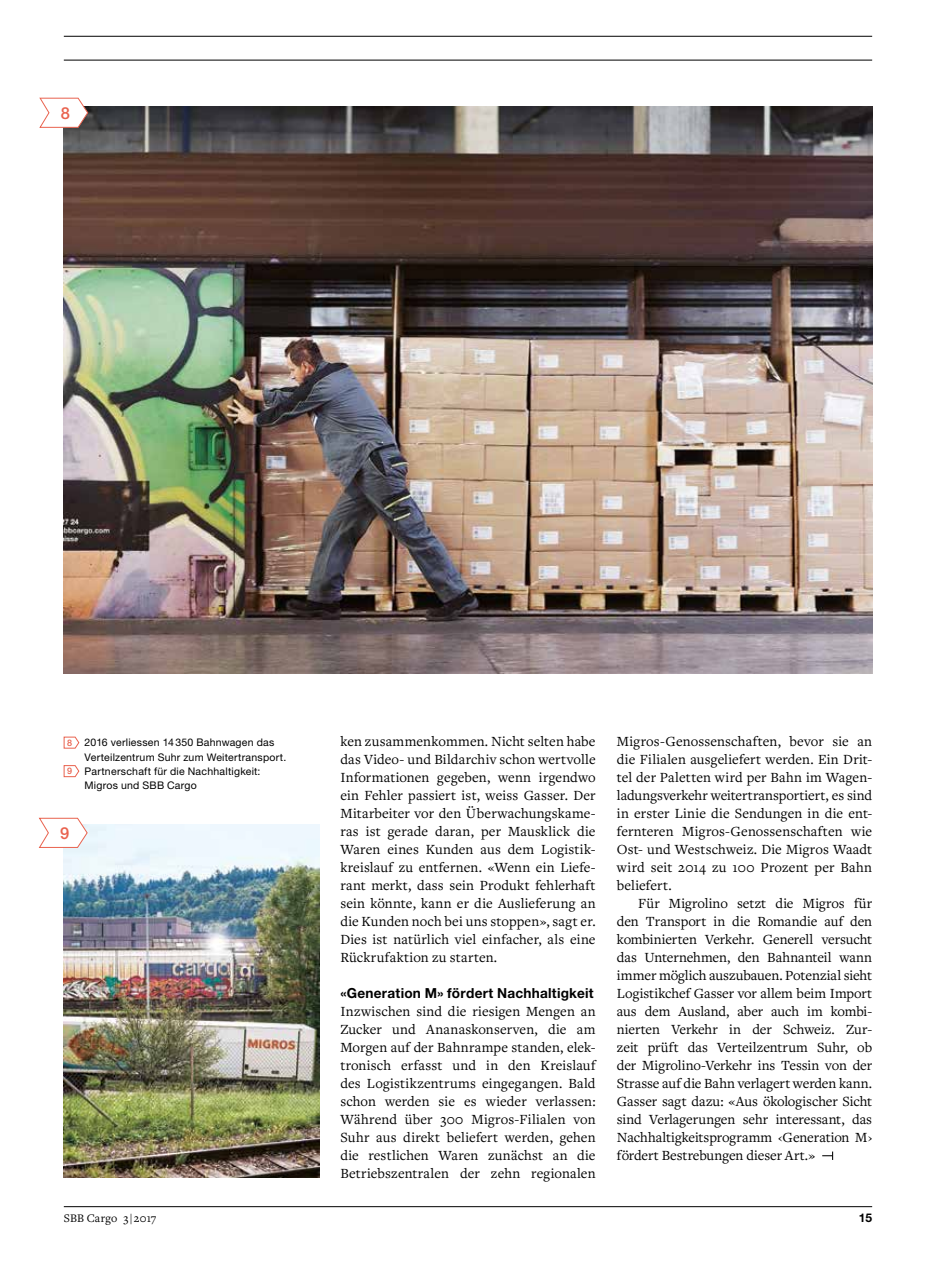
<style>
.page{position:relative;width:936px;height:1263px;background:#fff}
.page>*{position:absolute;margin:0;border:0;box-sizing:border-box;transform-origin:0 0}
.t1{font:500 16.5px "Helvetica Neue LT Std";color:#e9624e}
.t2{font:14.55px/18px "Freight Text Pro";letter-spacing:.01em;color:#000;text-align:justify}
.t3{font:700 13.8px "Helvetica Neue LT Std";letter-spacing:.02em;color:#000}
.t4{font:12px "Freight Text Pro";letter-spacing:.02em;color:#000}
.t5{font:700 12px "Helvetica Neue LT Std";color:#000}
.t6{font:10.5px "Helvetica Neue LT Std";letter-spacing:.025em;color:#000}
.s1{font-weight:500;font-size:9px;color:#e9624e}
</style>
<div class="page">
<img style="left:64px;top:107px;width:808px;height:567px">
<img style="left:64px;top:824px;width:255px;height:354px">
<hr style="left:64px;top:1206px;width:808px;height:1px;background:#000">
<hr style="left:64px;top:36px;width:808px;height:1px;background:#000">
<hr style="left:64px;top:60px;width:808px;height:1px;background:#000">
<svg style="left:822px;top:1151px;width:11px;height:9px"></svg>
<svg style="left:39px;top:97px;width:50px;height:31px"></svg>
<svg style="left:38px;top:817px;width:50px;height:31px"></svg>
<svg style="left:63px;top:736px;width:17px;height:13px"></svg>
<svg style="left:63px;top:765px;width:17px;height:12px"></svg>
<p class="t1" style="left:61px;top:103px;width:11px">8</p>
<p class="t6" style="left:67px;top:736px;width:208px"><span class="s1">8</span> 2016 verliessen 14350 Bahnwagen das</p>
<p class="t6" style="left:85px;top:750px;width:203px">Verteilzentrum Suhr zum Weitertransport.</p>
<p class="t6" style="left:67px;top:765px;width:195px"><span class="s1">9</span> Partnerschaft für die Nachhaltigkeit:</p>
<p class="t6" style="left:85px;top:779px;width:114px">Migros und SBB Cargo</p>
<p class="t1" style="left:60px;top:823px;width:11px">9</p>
<p class="t2" style="left:340px;top:732px;width:257px">ken zusammenkommen. Nicht selten habe das Video- und Bildarchiv schon wertvolle Informationen gegeben, wenn irgendwo ein Fehler passiert ist, weiss Gasser. Der Mitarbeiter vor den Überwachungskame&shy;ras ist gerade daran, per Mausklick die Waren eines Kunden aus dem Logistik&shy;kreislauf zu entfernen. «Wenn ein Liefe&shy;rant merkt, dass sein Produkt fehlerhaft sein könnte, kann er die Auslieferung an die Kunden noch bei uns stoppen», sagt er.<br>Dies ist natürlich viel einfacher, als eine Rückrufaktion zu starten.</p>
<p class="t3" style="left:340px;top:984px;width:255px">«Generation M» fördert Nachhaltigkeit</p>
<p class="t2" style="left:340px;top:1002px;width:257px">Inzwischen sind die riesigen Mengen an Zucker und Ananaskonserven, die am Morgen auf der Bahnrampe standen, elek&shy;tronisch erfasst und in den Kreislauf des Logistikzentrums eingegangen. Bald schon werden sie es wieder verlassen:<br>Während über 300 Migros-Filialen von Suhr aus direkt beliefert werden, gehen die restlichen Waren zunächst an die Betriebszentralen der zehn regionalen</p>
<p class="t2" style="left:617px;top:732px;width:257px">Migros-Genossenschaften, bevor sie an die Filialen ausgeliefert werden. Ein Drit&shy;tel der Paletten wird per Bahn im Wagen&shy;ladungsverkehr weitertransportiert, es sind in erster Linie die Sendungen in die ent&shy;fernteren Migros-Genossenschaften wie Ost- und Westschweiz. Die Migros Waadt wird seit 2014 zu 100 Prozent per Bahn beliefert.</p>
<p class="t2" style="left:617px;top:894px;width:257px;text-indent:21px">Für Migrolino setzt die Migros für den Transport in die Romandie auf den kombinierten Verkehr. Generell versucht das Unternehmen, den Bahnanteil wann immer möglich auszubauen. Potenzial sieht Logistikchef Gasser vor allem beim Import aus dem Ausland, aber auch im kombi&shy;nierten Verkehr in der Schweiz. Zur&shy;zeit prüft das Verteilzentrum Suhr, ob der Migrolino-Verkehr ins Tessin von der Strasse auf die Bahn verlagert werden kann.<br>Gasser sagt dazu: «Aus ökologischer Sicht sind Verlagerungen sehr interessant, das Nachhaltigkeitsprogramm ‹Generation M› fördert Bestrebungen dieser Art.»</p>
<p class="t4" style="left:64px;top:1210px;width:94px">SBB Cargo 3 | 2017</p>
<p class="t5" style="left:858px;top:1210px;width:15px">15</p>
</div>
